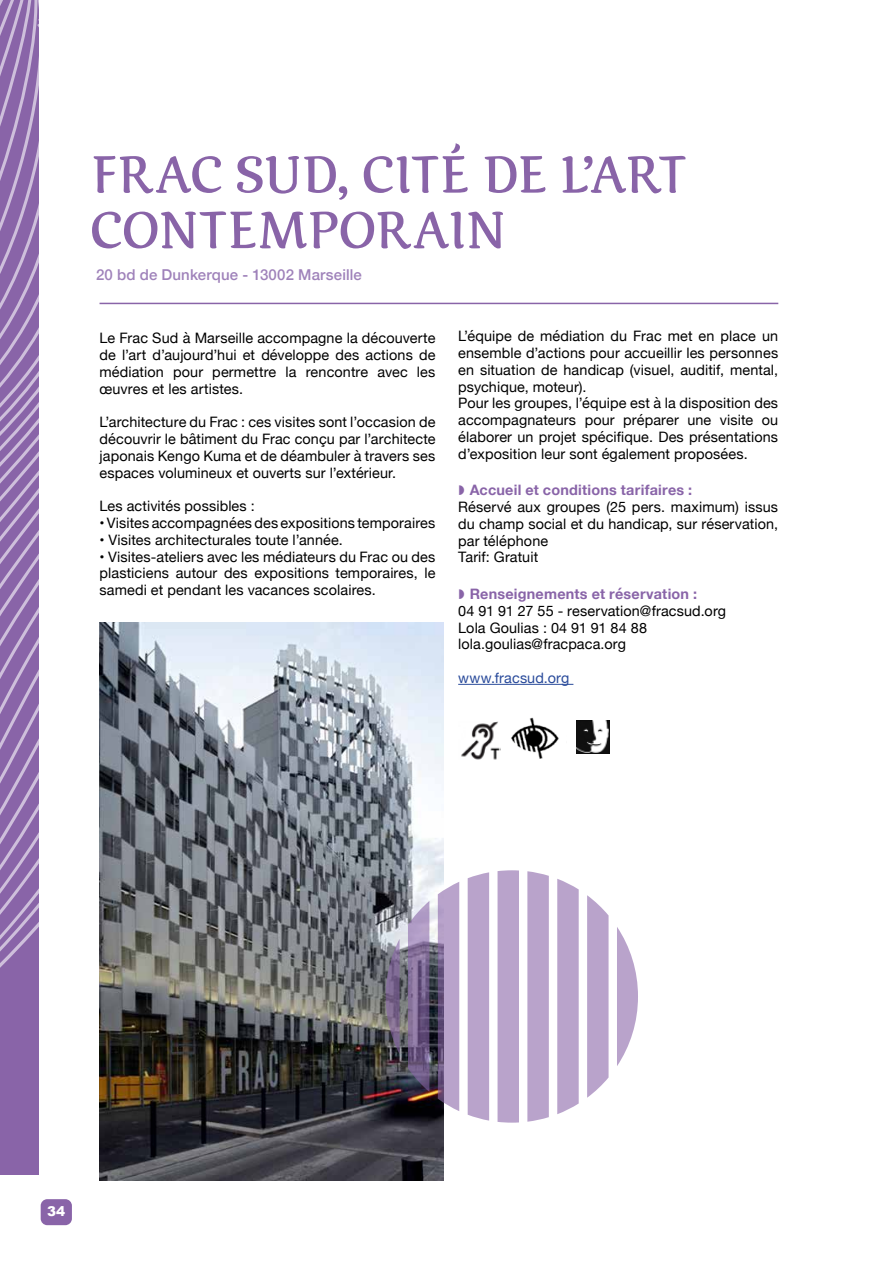
<style>
.page{position:relative;width:893px;height:1263px;background:#fff}
.page>*{position:absolute;margin:0;border:0;box-sizing:border-box;transform-origin:0 0}
.t1{font:52.5px/55.5px "Rumba Small";letter-spacing:-.01em;color:#8964a8}
.t2{font:500 15px "Helvetica Neue";letter-spacing:.01em;color:#9f82ba}
.t3{font:14.4px/16.8px "Helvetica Neue";letter-spacing:.01em;color:#000}
.t4{font:700 14.4px "Helvetica Neue";letter-spacing:.015em;color:#8964a8}
.t5{font:14.4px "Helvetica Neue";letter-spacing:.01em;color:#2a4b9b}
.t6{font:900 13.5px "Arial";color:#fff}
</style>
<div class="page">
<div style="left:41px;top:1199px;width:31px;height:26px;background:#8964a8;border-radius:7px"></div>
<svg style="left:0;top:50px;width:291px;height:1131px"></svg>
<hr style="left:458px;top:684px;width:115px;height:1px;background:#2a4b9b">
<hr style="left:100px;top:303px;width:678px;height:1px;background:#8964a8">
<img style="left:577px;top:720px;width:33px;height:34px">
<img style="left:461px;top:722px;width:40px;height:38px">
<img style="left:511px;top:717px;width:48px;height:41px">
<img style="left:100px;top:622px;width:344px;height:558px">
<svg style="left:617px;top:927px;width:21px;height:139px"></svg>
<svg style="left:587px;top:895px;width:22px;height:203px"></svg>
<svg style="left:557px;top:879px;width:22px;height:235px"></svg>
<svg style="left:527px;top:871px;width:22px;height:251px"></svg>
<svg style="left:386px;top:939px;width:14px;height:115px"></svg>
<svg style="left:408px;top:901px;width:21px;height:191px"></svg>
<svg style="left:438px;top:882px;width:21px;height:229px"></svg>
<div style="left:468px;top:872px;width:21px;height:248px;background:#b9a3cb"></div>
<div style="left:497px;top:870px;width:22px;height:253px;background:#b9a3cb"></div>
<h1 class="t1" style="left:90px;top:147px;width:597px">FRAC SUD, CITÉ DE L’ART<br>CONTEMPORAIN</h1>
<p class="t2" style="left:96px;top:263px;width:267px">20 bd de Dunkerque - 13002 Marseille</p>
<p class="t3" style="left:100px;top:330px;width:337px;text-align:justify">Le Frac Sud à Marseille accompagne la découverte de l’art d’aujourd’hui et développe des actions de médiation pour permettre la rencontre avec les œuvres et les artistes.</p>
<p class="t3" style="left:100px;top:414px;width:337px;text-align:justify">L’architecture du Frac : ces visites sont l’occasion de découvrir le bâtiment du Frac conçu par l’architecte japonais Kengo Kuma et de déambuler à travers ses espaces volumineux et ouverts sur l’extérieur.</p>
<p class="t3" style="left:100px;top:499px;width:157px">Les activités possibles :</p>
<p class="t3" style="left:100px;top:515px;width:337px">• Visites accompagnées des expositions temporaires</p>
<p class="t3" style="left:100px;top:532px;width:245px">• Visites architecturales toute l’année.</p>
<p class="t3" style="left:100px;top:549px;width:337px;text-align:justify">• Visites-ateliers avec les médiateurs du Frac ou des plasticiens autour des expositions temporaires, le samedi et pendant les vacances scolaires.</p>
<p class="t3" style="left:458px;top:328px;width:321px">L’équipe de médiation du Frac met en place un ensemble d’actions pour accueillir les personnes en situation de handicap (visuel, auditif, mental, psychique, moteur).<br>Pour les groupes, l’équipe est à la disposition des accompagnateurs pour préparer une visite ou élaborer un projet spécifique. Des présentations d’exposition leur sont également proposées.</p>
<p class="t4" style="left:470px;top:479px;width:224px">Accueil et conditions tarifaires :</p>
<p class="t3" style="left:458px;top:499px;width:321px">Réservé aux groupes (25 pers. maximum) issus du champ social et du handicap, sur réservation, par téléphone<br>Tarif: Gratuit</p>
<p class="t4" style="left:470px;top:582px;width:229px">Renseignements et réservation :</p>
<p class="t3" style="left:458px;top:603px;width:270px">04 91 91 27 55 - reservation@fracsud.org<br>Lola Goulias : 04 91 91 84 88 lola.goulias@fracpaca.org</p>
<p class="t5" style="left:458px;top:667px;width:113px">www.fracsud.org</p>
<p class="t6" style="left:47px;top:1201px;width:20px">34</p>
</div>
